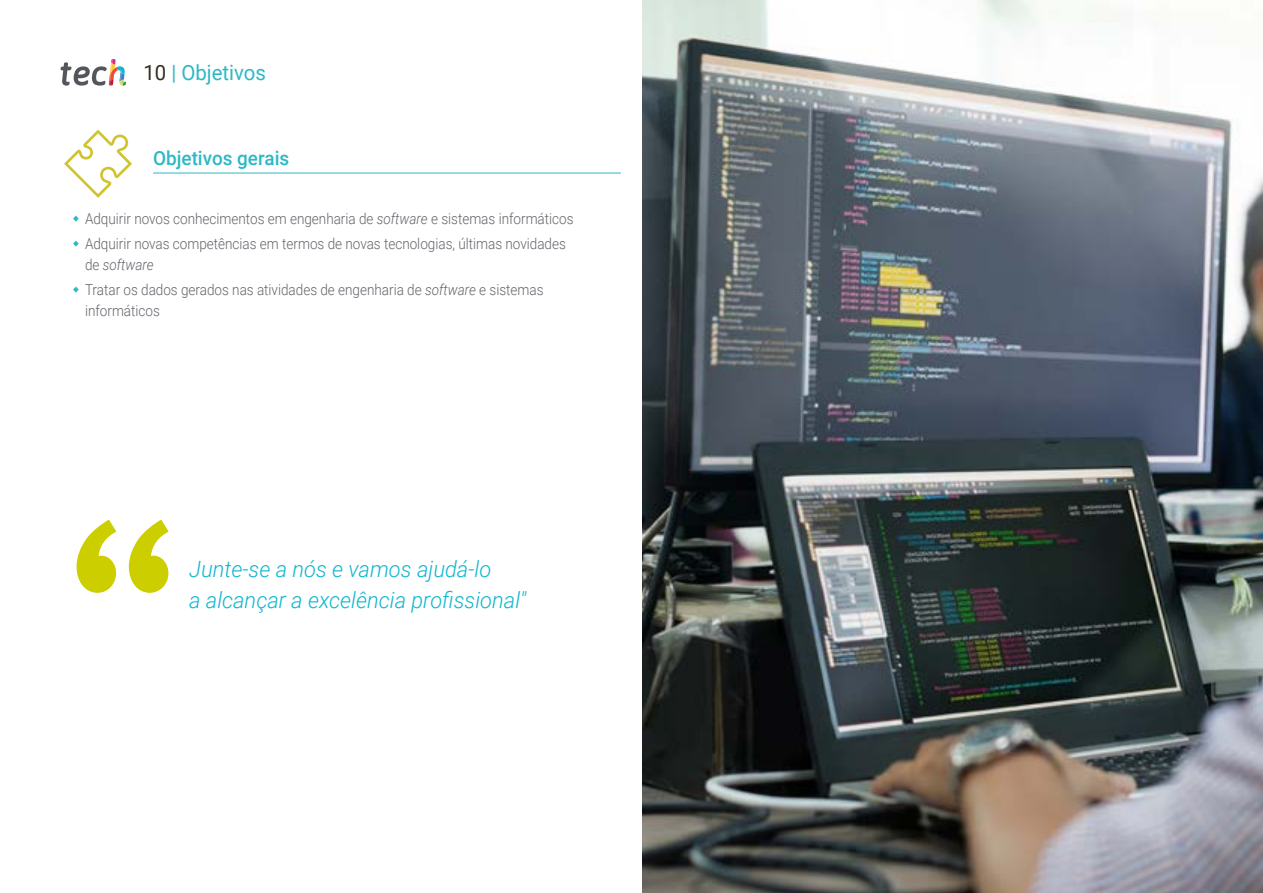
<style>
.page{position:relative;width:1263px;height:893px;background:#fff}
.page>*{position:absolute;margin:0;border:0;box-sizing:border-box;transform-origin:0 0}
.t1{font:italic 300 22.5px/31.5px "Roboto";color:#0fb6cf}
.t2{font:21px "Roboto";color:#2db8c5}
.t3{font:500 19.5px "Roboto";color:#2db8c5}
.t4{font:300 15px/25.2px "Roboto";color:#61646a;scale:.9 1}
.s1{color:#312e20}
.s2{font-style:italic}
</style>
<div class="page">
<svg style="left:64px;top:130px;width:68px;height:68px"></svg>
<img style="left:642px;top:0;width:621px;height:893px">
<svg style="left:61px;top:59px;width:65px;height:27px"></svg>
<svg style="left:77px;top:520px;width:92px;height:73px"></svg>
<hr style="left:153px;top:173px;width:468px;height:1px;background:#2db8c5">
<h2 class="t2" style="left:144px;top:57px;width:124px"><span class="s1">10</span> | Objetivos</h2>
<h3 class="t3" style="left:153px;top:144px;width:138px">Objetivos gerais</h3>
<p class="t4" style="left:85px;top:205px;width:544px">Adquirir novos conhecimentos em engenharia de <span class="s2">software</span> e sistemas informáticos<br>Adquirir novas competências em termos de novas tecnologias, últimas novidades</p>
<p class="t4" style="left:85px;top:251px;width:511px">de <span class="s2">software<br></span>Tratar os dados gerados nas atividades de engenharia de <span class="s2">software</span> e sistemas</p>
<p class="t4" style="left:85px;top:298px;width:85px">informáticos</p>
<h1 class="t1" style="left:189px;top:552px;width:339px">Junte-se a nós e vamos ajudá-lo<br>a alcançar a excelência profissional"</h1>
</div>
